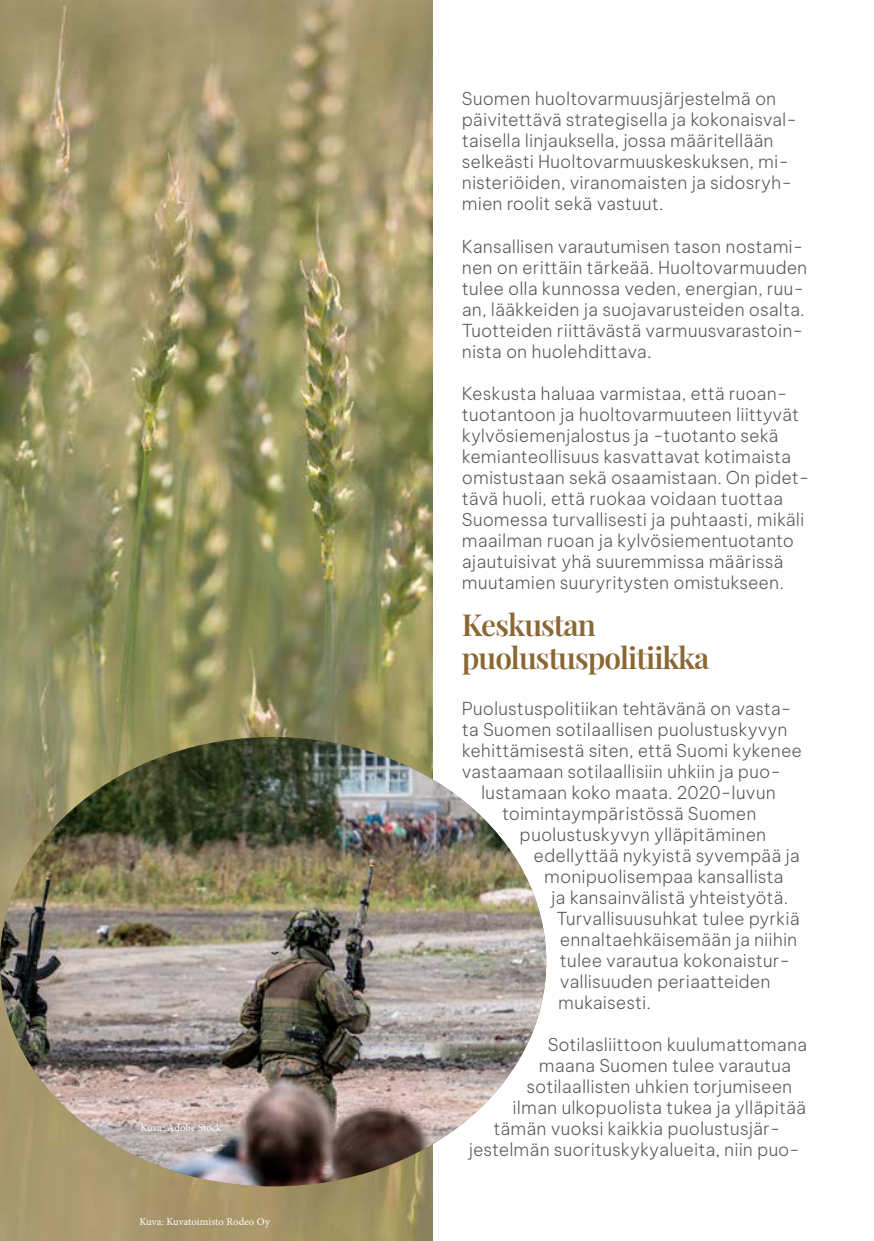
<style>
.page{position:relative;width:874px;height:1241px;background:#fff}
.page>*{position:absolute;margin:0;border:0;box-sizing:border-box;transform-origin:0 0}
.t1{font:600 29.75px/33.2px "Playfair Display";letter-spacing:-.03em;color:#8a6733}
.t2{font:300 17.5px/21px "Be Vietnam";color:#56524f}
.t3{font:10.5px "Minion Pro";letter-spacing:.005em;color:#fff}
</style>
<div class="page">
<img style="left:0;top:0;width:432px;height:1240px">
<img style="left:0;top:737px;width:546px;height:449px">
<p class="t3" style="left:140px;top:1120px;width:83px">Kuva: Adobe Stock</p>
<p class="t3" style="left:139px;top:1214px;width:132px">Kuva: Kuvatoimisto Rodeo Oy</p>
<p class="t2" style="left:461px;top:87px;width:337px">Suomen huoltovarmuusjärjestelmä on päivitettävä strategisella ja kokonaisval&shy;taisella linjauksella, jossa määritellään selkeästi Huoltovarmuuskeskuksen, mi&shy;nisteriöiden, viranomaisten ja sidosryh&shy;mien roolit sekä vastuut.</p>
<p class="t2" style="left:461px;top:234px;width:347px">Kansallisen varautumisen tason nostami&shy;nen on erittäin tärkeää. Huoltovarmuuden tulee olla kunnossa veden, energian, ruu&shy;an, lääkkeiden ja suojavarusteiden osalta.<br>Tuotteiden riittävästä varmuusvarastoin&shy;nista on huolehdittava.</p>
<p class="t2" style="left:461px;top:381px;width:349px">Keskusta haluaa varmistaa, että ruoan&shy;tuotantoon ja huoltovarmuuteen liittyvät kylvösiemenjalostus ja -tuotanto sekä kemianteollisuus kasvattavat kotimaista omistustaan sekä osaamistaan. On pidet&shy;tävä huoli, että ruokaa voidaan tuottaa Suomessa turvallisesti ja puhtaasti, mikäli maailman ruoan ja kylvösiementuotanto ajautuisivat yhä suuremmissa määrissä muutamien suuryritysten omistukseen.</p>
<h1 class="t1" style="left:461px;top:605px;width:249px">Keskustan puolustuspolitiikka</h1>
<p class="t2" style="left:461px;top:696px;width:341px">Puolustuspolitiikan tehtävänä on vasta&shy;ta Suomen sotilaallisen puolustuskyvyn kehittämisestä siten, että Suomi kykenee vastaamaan sotilaallisiin uhkiin ja puo-</p>
<p class="t2" style="left:481px;top:780px;width:296px;text-align:center">lustamaan koko maata. 2020-luvun toimintaympäristössä Suomen</p>
<p class="t2" style="left:519px;top:822px;width:248px">puolustuskyvyn ylläpitäminen</p>
<p class="t2" style="left:533px;top:843px;width:268px">edellyttää nykyistä syvempää ja</p>
<p class="t2" style="left:544px;top:864px;width:241px">monipuolisempaa kansallista</p>
<p class="t2" style="left:551px;top:885px;width:238px">ja kansainvälistä yhteistyötä.</p>
<p class="t2" style="left:556px;top:906px;width:245px">Turvallisuusuhkat tulee pyrkiä</p>
<p class="t2" style="left:559px;top:927px;width:239px">ennaltaehkäisemään ja niihin</p>
<p class="t2" style="left:559px;top:948px;width:232px">tulee varautua kokonaistur-</p>
<p class="t2" style="left:559px;top:969px;width:212px">vallisuuden periaatteiden</p>
<p class="t2" style="left:558px;top:990px;width:94px">mukaisesti.</p>
<p class="t2" style="left:547px;top:1032px;width:261px">Sotilasliittoon kuulumattomana</p>
<p class="t2" style="left:538px;top:1053px;width:254px">maana Suomen tulee varautua</p>
<p class="t2" style="left:526px;top:1074px;width:267px">sotilaallisten uhkien torjumiseen</p>
<p class="t2" style="left:512px;top:1095px;width:295px">ilman ulkopuolista tukea ja ylläpitää</p>
<p class="t2" style="left:493px;top:1116px;width:288px">tämän vuoksi kaikkia puolustusjär-</p>
<p class="t2" style="left:468px;top:1137px;width:332px">jestelmän suorituskykyalueita, niin puo-</p>
</div>
